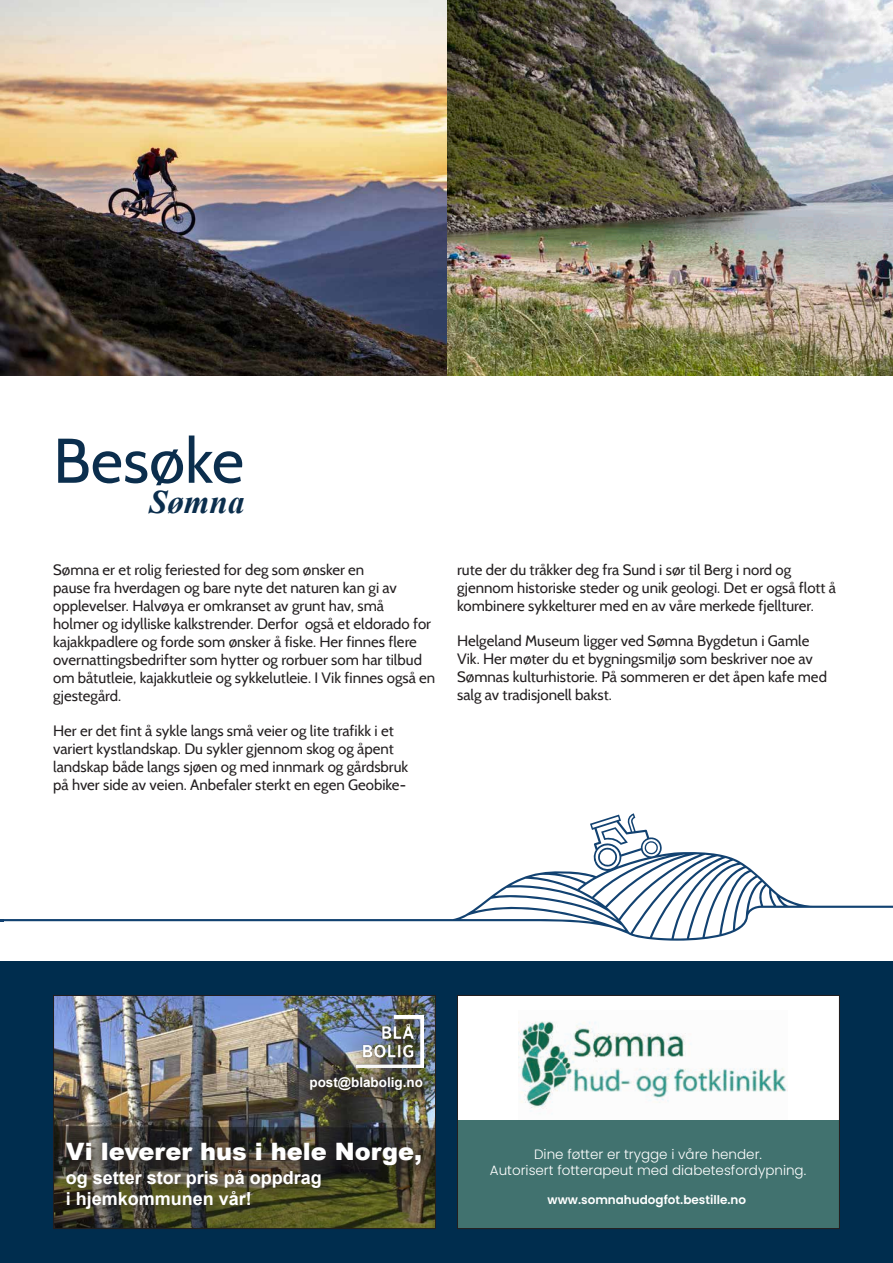
<style>
.page{position:relative;width:893px;height:1263px;background:#fff}
.page>*{position:absolute;margin:0;border:0;box-sizing:border-box;transform-origin:0 0}
.t1{font:63px "Cabin";color:#0b2e4d}
.t2{font:italic 700 33px "Times New Roman";color:#0b2e4d}
.t3{font:900 24px "Arial";color:#fff}
.t4{font:700 18px/21.6px "Arial";color:#fff}
.t5{font:15px/18px "Cabin";color:#231f20}
.t6{font:300 13.5px/16.2px "Poppins";color:#fff;text-align:center}
.t7{font:700 13.5px "Arial";color:#fff}
.t8{font:600 12px "Poppins";color:#fff}
</style>
<div class="page">
<div style="left:0;top:961px;width:893px;height:302px;background:#002d4e"></div>
<div style="left:457px;top:995px;width:382px;height:233px;background:#fff"></div>
<img style="left:519px;top:1021px;width:268px;height:100px">
<div style="left:458px;top:1121px;width:381px;height:107px;background:#41726f"></div>
<div style="left:457px;top:995px;width:383px;height:234px;border:1px solid #231f20"></div>
<img style="left:56px;top:997px;width:377px;height:128px">
<img style="left:56px;top:1125px;width:377px;height:101px">
<div style="left:64px;top:1139px;width:371px;height:85px;background:#231f20;opacity:.75"></div>
<div style="left:319px;top:995px;width:116px;height:117px;background:#231f20;opacity:.37"></div>
<img style="left:356px;top:1015px;width:67px;height:47px">
<img style="left:295px;top:1062px;width:138px;height:49px">
<div style="left:53px;top:995px;width:383px;height:234px;border:1px solid #231f20"></div>
<img style="left:0;top:0;width:893px;height:375px">
<svg style="left:3px;top:813px;width:890px;height:128px"></svg>
<svg style="left:597px;top:827px;width:31px;height:41px"></svg>
<svg style="left:644px;top:840px;width:15px;height:15px"></svg>
<h1 class="t1" style="left:53px;top:422px;width:192px">Besøke</h1>
<h2 class="t2" style="left:149px;top:479px;width:97px">Sømna</h2>
<p class="t5" style="left:53px;top:560px;width:384px">Sømna er et rolig feriested for deg som ønsker en<br>pause fra hverdagen og bare nyte det naturen kan gi av opplevelser. Halvøya er omkranset av grunt hav, små<br>holmer og idylliske kalkstrender. Derfor også et eldorado for kajakkpadlere og forde som ønsker å fiske. Her finnes flere overnattingsbedrifter som hytter og rorbuer som har tilbud om båtutleie, kajakkutleie og sykkelutleie. I Vik finnes også en gjestegård.</p>
<p class="t5" style="left:53px;top:721px;width:357px">Her er det fint å sykle langs små veier og lite trafikk i et variert kystlandskap. Du sykler gjennom skog og åpent landskap både langs sjøen og med innmark og gårdsbruk på hver side av veien. Anbefaler sterkt en egen Geobike-</p>
<p class="t5" style="left:457px;top:560px;width:381px">rute der du tråkker deg fra Sund i sør til Berg i nord og gjennom historiske steder og unik geologi. Det er også flott å kombinere sykkelturer med en av våre merkede fjellturer.</p>
<p class="t5" style="left:457px;top:631px;width:371px">Helgeland Museum ligger ved Sømna Bygdetun i Gamle Vik. Her møter du et bygningsmiljø som beskriver noe av Sømnas kulturhistorie. På sommeren er det åpen kafe med salg av tradisjonell bakst.</p>
<p class="t7" style="left:309px;top:1073px;width:115px">post@blabolig.no</p>
<h3 class="t3" style="left:66px;top:1134px;width:358px">Vi leverer hus i hele Norge,</h3>
<p class="t4" style="left:66px;top:1167px;width:258px">og setter stor pris på oppdrag i hjemkommunen vår!</p>
<p class="t6" style="left:490px;top:1146px;width:318px">Dine føtter er trygge i våre hender.<br>Autorisert fotterapeut med diabetesfordypning.</p>
<p class="t8" style="left:548px;top:1193px;width:200px">www.somnahudogfot.bestille.no</p>
</div>
